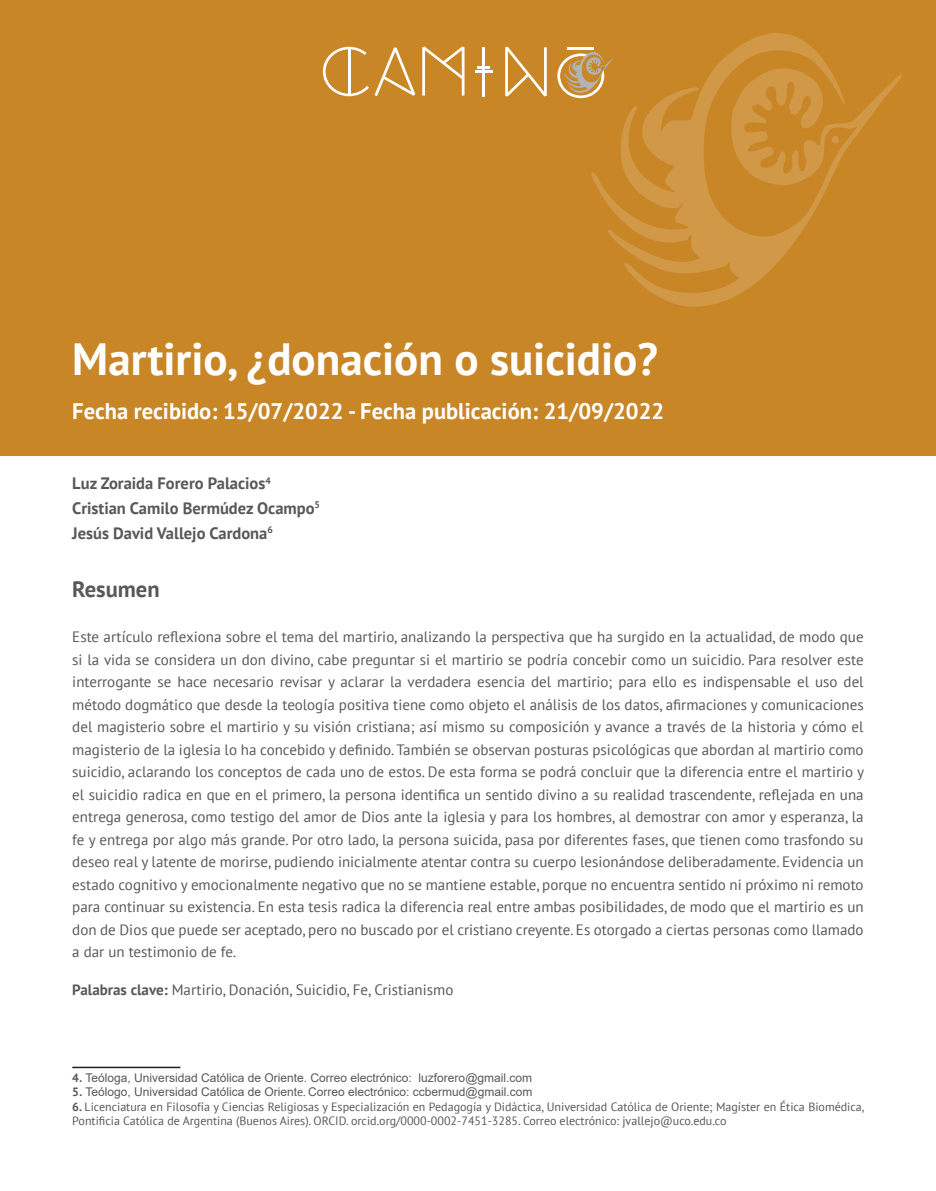
<style>
.page{position:relative;width:936px;height:1191px;background:#fff}
.page>*{position:absolute;margin:0;border:0;box-sizing:border-box;transform-origin:0 0}
.t1{font:700 45px "PT Sans";color:#fff}
.t2{font:700 22.5px "PT Sans";color:#fff}
.Normal__Web{font:700 22.5px "PT Sans";color:#57585a}
.Normal__Web-2{font:700 16.5px "PT Sans";color:#57585a}
.Normal__Web-3{font:15px/22.5px "PT Sans";color:#57585a;text-align:justify}
.t3{font:12px/14.4px "PT Sans";color:#57585a}
.t4{font:12px "Arial";color:#57585a}
.s1{font-weight:700}
.s2{font-family:"PT Sans";font-weight:700}
.s3{font-family:"PT Sans"}
</style>
<div class="page">
<div style="left:0;top:0;width:935px;height:455px;background:#c98627"></div>
<svg style="left:323px;top:47px;width:92px;height:49px"></svg>
<hr style="left:348px;top:48px;width:2px;height:47px;background:#fff">
<svg style="left:422px;top:46px;width:42px;height:50px"></svg>
<hr style="left:482px;top:47px;width:2px;height:50px;background:#fff">
<svg style="left:475px;top:66px;width:17px;height:7px"></svg>
<svg style="left:505px;top:47px;width:41px;height:50px"></svg>
<svg style="left:557px;top:47px;width:33px;height:51px"></svg>
<svg style="left:590px;top:33px;width:311px;height:274px"></svg>
<div style="left:831px;top:136px;width:7px;height:7px;background:#d19847;border-radius:50%"></div>
<hr style="left:72px;top:1066px;width:108px;height:2px;background:#231f20">
<p class="t1" style="left:72px;top:329px;width:587px">Martirio, ¿donación o suicidio?</p>
<p class="t2" style="left:72px;top:396px;width:593px">Fecha recibido: 15/07/2022 - Fecha publicación: 21/09/2022</p>
<p class="Normal__Web-2" style="left:72px;top:472px;width:200px">Luz Zoraida Forero Palacios<sup>4</sup></p>
<p class="Normal__Web-2" style="left:72px;top:497px;width:249px">Cristian Camilo Bermúdez Ocampo<sup>5</sup></p>
<p class="Normal__Web-2" style="left:72px;top:522px;width:202px">Jesús David Vallejo Cardona<sup>6</sup></p>
<p class="Normal__Web" style="left:72px;top:574px;width:89px">Resumen</p>
<p class="Normal__Web-3" style="left:72px;top:625px;width:793px">Este artículo reflexiona sobre el tema del martirio, analizando la perspectiva que ha surgido en la actualidad, de modo que si la vida se considera un don divino, cabe preguntar si el martirio se podría concebir como un suicidio. Para resolver este interrogante se hace necesario revisar y aclarar la verdadera esencia del martirio; para ello es indispensable el uso del método dogmático que desde la teología positiva tiene como objeto el análisis de los datos, afirmaciones y comunicaciones del magisterio sobre el martirio y su visión cristiana; así mismo su composición y avance a través de la historia y cómo el magisterio de la iglesia lo ha concebido y definido. También se observan posturas psicológicas que abordan al martirio como suicidio, aclarando los conceptos de cada uno de estos. De esta forma se podrá concluir que la diferencia entre el martirio y el suicidio radica en que en el primero, la persona identifica un sentido divino a su realidad trascendente, reflejada en una entrega generosa, como testigo del amor de Dios ante la iglesia y para los hombres, al demostrar con amor y esperanza, la fe y entrega por algo más grande. Por otro lado, la persona suicida, pasa por diferentes fases, que tienen como trasfondo su deseo real y latente de morirse, pudiendo inicialmente atentar contra su cuerpo lesionándose deliberadamente. Evidencia un estado cognitivo y emocionalmente negativo que no se mantiene estable, porque no encuentra sentido ni próximo ni remoto para continuar su existencia. En esta tesis radica la diferencia real entre ambas posibilidades, de modo que el martirio es un don de Dios que puede ser aceptado, pero no buscado por el cristiano creyente. Es otorgado a ciertas personas como llamado a dar un testimonio de fe.</p>
<p class="Normal__Web-3" style="left:72px;top:978px;width:382px"><span class="s1">Palabras clave:</span> Martirio, Donación, Suicidio, Fe, Cristianismo</p>
<p class="t4" style="left:72px;top:1069px;width:461px"><span class="s2">4</span><span class="s1">.</span> Teóloga, Universidad Católica de Oriente. Correo electrónico: luzforero@gmail.com</p>
<p class="t4" style="left:72px;top:1083px;width:461px"><span class="s2">5</span><span class="s1">.</span> Teólogo, Universidad Católica de Orient<span class="s3">e.</span> Correo electrónico: ccbermud@gmail.com</p>
<p class="t3" style="left:72px;top:1099px;width:793px"><span class="s1">6.</span> Licenciatura en Filosofía y Ciencias Religiosas y Especialización en Pedagogía y Didáctica, Universidad Católica de Oriente; Magíster en Ética Biomédica,<br>Pontificia Católica de Argentina (Buenos Aires). ORCID. orcid.org/0000-0002-7451-3285. Correo electrónico: jvallejo@uco.edu.co</p>
</div>
